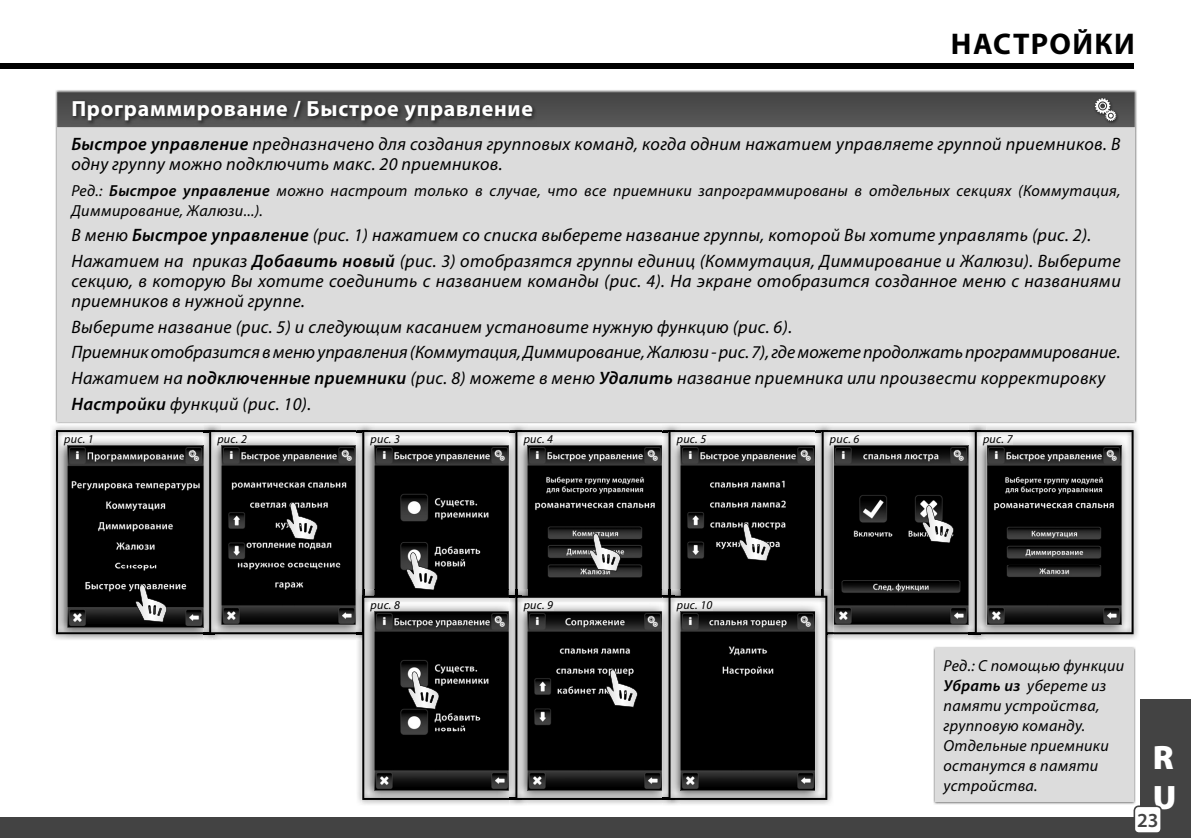
<style>
.page{position:relative;width:1191px;height:838px;background:#fff}
.page>*{position:absolute;margin:0;border:0;box-sizing:border-box;transform-origin:0 0}
.t1{font:900 34px/40.8px "Myriad Pro";color:#fff}
.t2{font:700 30px "Myriad Pro";letter-spacing:.045em;color:#000}
.t3{font:700 22px "Myriad Pro";letter-spacing:.03em;color:#fff}
.t4{font:600 20px "Myriad Pro";color:#434343}
.t5{font:italic 18px/25.6px "Myriad Pro";letter-spacing:.02em;color:#000}
.t6{font:italic 16px/20px "Myriad Pro";letter-spacing:.02em;color:#000}
.t7{font:italic 12px "Myriad Pro";letter-spacing:.02em;color:#000}
.s1{font-weight:600}
</style>
<div class="page">
<div style="left:1140px;top:699px;width:51px;height:139px;background:#434343"></div>
<img style="left:51px;top:425px;width:152px;height:211px">
<img style="left:203px;top:424px;width:18px;height:6px">
<div style="left:57px;top:127px;width:1077px;height:294px;background:#dcdcdc"></div>
<svg style="left:57px;top:92px;width:1077px;height:35px;background:#4b4b4b"></svg>
<div style="left:0;top:817px;width:1191px;height:21px;background:#434343"></div>
<div style="left:0;top:64px;width:1133px;height:5px;background:#000"></div>
<svg style="left:56px;top:430px;width:1105px;height:403px"></svg>
<p class="t3" style="left:71px;top:100px;width:463px">Программирование / Быстрое управление</p>
<p class="t2" style="left:951px;top:32px;width:185px">НАСТРОЙКИ</p>
<p class="t5" style="left:71px;top:135px;width:1050px;line-height:20px"><span class="s1">Быстрое управление</span> предназначено для создания групповых команд, когда одним нажатием управляете группой приемников. В одну группу можно подключить макс. 20 приемников.</p>
<p class="t6" style="left:71px;top:181px;width:1050px">Ред.: <span class="s1">Быстрое управление</span> можно настроит только в случае, что все приемники запрограммированы в отдельных секциях (Коммутация,<br>Диммирование, Жалюзи...).</p>
<p class="t5" style="left:71px;top:224px;width:1050px">В меню <span class="s1">Быстрое управление</span> (рис. 1) нажатием со списка выберете название группы, которой Вы хотите управлять (рис. 2).<br>Нажатием на приказ <span class="s1">Добавить новый</span> (рис. 3) отобразятся группы единиц (Коммутация, Диммирование и Жалюзи). Выберите</p>
<p class="t5" style="left:71px;top:272px;width:1051px;line-height:20px">секцию, в которую Вы хотите соединить с названием команды (рис. 4). На экране отобразится созданное меню с названиями приемников в нужной группе.</p>
<p class="t5" style="left:71px;top:315px;width:1050px">Выберите название (рис. 5) и следующим касанием установите нужную функцию (рис. 6).<br>Приемник отобразится в меню управления (Коммутация, Диммирование, Жалюзи - рис. 7), где можете продолжать программирование.<br>Нажатием на <span class="s1">подключенные приемники</span> (рис. 8) можете в меню <span class="s1">Удалить</span> название приемника или произвести корректировку <span class="s1">Настройки</span> функций (рис. 10).</p>
<p class="t7" style="left:64px;top:434px;width:31px">рис. 1</p>
<p class="t7" style="left:217px;top:434px;width:31px">рис. 2</p>
<p class="t7" style="left:370px;top:434px;width:31px">рис. 3</p>
<p class="t7" style="left:523px;top:434px;width:31px">рис. 4</p>
<p class="t7" style="left:677px;top:434px;width:31px">рис. 5</p>
<p class="t7" style="left:830px;top:434px;width:31px">рис. 6</p>
<p class="t7" style="left:983px;top:434px;width:31px">рис. 7</p>
<p class="t7" style="left:370px;top:600px;width:31px">рис. 8</p>
<p class="t7" style="left:523px;top:600px;width:31px">рис. 9</p>
<p class="t7" style="left:677px;top:600px;width:37px">рис. 10</p>
<p class="t6" style="left:943px;top:657px;width:182px">Ред.: С помощью функции<br><span class="s1">Убрать из</span> уберете из памяти устройства, групповую команду.<br>Отдельные приемники останутся в памяти устройства.</p>
<p class="t1" style="left:1152px;top:739px;width:25px">R<br>U</p>
<p class="t4" style="left:1137px;top:812px;width:23px">23</p>
</div>
